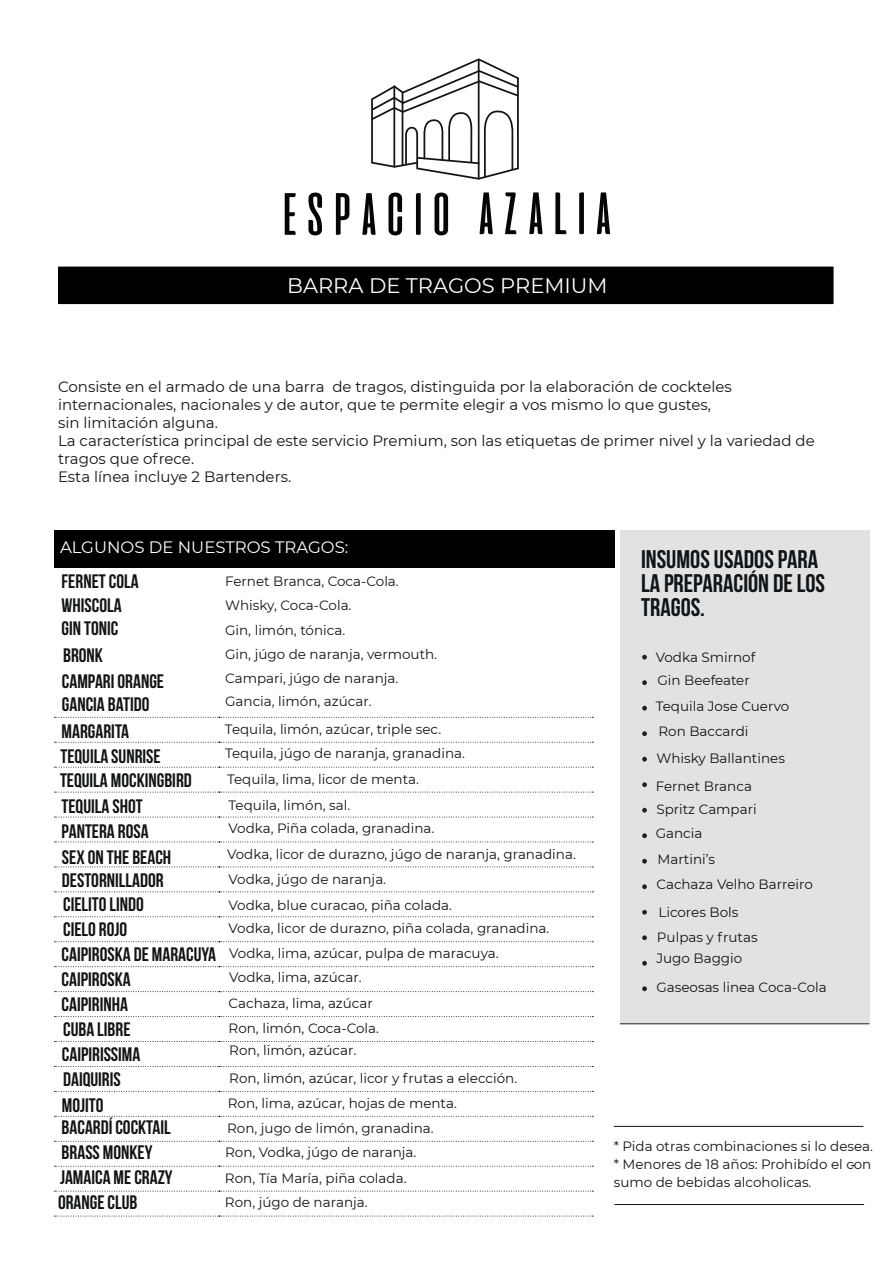
<style>
.page{position:relative;width:893px;height:1263px;background:#fff}
.page>*{position:absolute;margin:0;border:0;box-sizing:border-box;transform-origin:0 0}
.t1{font:700 25.5px/24px "Bebas Neue";color:#111416}
.t2{font:21px "Montserrat";color:#fff}
.t3{font:700 19.5px/24.9px "Bebas Neue";color:#111416}
.t4{font:16.5px "Montserrat";color:#fff}
.t5{font:700 16.5px "Minion Pro";color:#fff}
.t6{font:15px/18px "Montserrat";color:#111416}
.t7{font:italic 700 15px "Minion Pro";color:#111416}
.t8{font:13.5px/24.9px "Montserrat";color:#111416}
</style>
<div class="page">
<div style="left:620px;top:530px;width:249px;height:493px;background:#e1e2e4"></div>
<svg style="left:642px;top:655px;width:5px;height:4px"></svg>
<svg style="left:642px;top:680px;width:5px;height:5px"></svg>
<svg style="left:642px;top:706px;width:5px;height:4px"></svg>
<svg style="left:642px;top:731px;width:5px;height:5px"></svg>
<svg style="left:642px;top:757px;width:5px;height:5px"></svg>
<svg style="left:642px;top:782px;width:5px;height:5px"></svg>
<svg style="left:642px;top:808px;width:5px;height:5px"></svg>
<svg style="left:642px;top:833px;width:5px;height:5px"></svg>
<svg style="left:642px;top:859px;width:5px;height:5px"></svg>
<svg style="left:642px;top:884px;width:5px;height:5px"></svg>
<svg style="left:642px;top:910px;width:5px;height:5px"></svg>
<svg style="left:642px;top:935px;width:5px;height:5px"></svg>
<svg style="left:642px;top:961px;width:5px;height:5px"></svg>
<svg style="left:642px;top:986px;width:5px;height:5px"></svg>
<hr style="left:620px;top:1023px;width:249px;height:1px;background:#231f20">
<svg style="left:54px;top:717px;width:539px;height:1px"></svg>
<svg style="left:54px;top:742px;width:539px;height:1px"></svg>
<svg style="left:54px;top:767px;width:539px;height:1px"></svg>
<svg style="left:54px;top:792px;width:539px;height:1px"></svg>
<svg style="left:54px;top:817px;width:539px;height:1px"></svg>
<svg style="left:54px;top:842px;width:539px;height:1px"></svg>
<svg style="left:54px;top:866px;width:539px;height:1px"></svg>
<svg style="left:54px;top:891px;width:539px;height:1px"></svg>
<svg style="left:54px;top:916px;width:539px;height:1px"></svg>
<svg style="left:54px;top:941px;width:539px;height:1px"></svg>
<svg style="left:54px;top:966px;width:539px;height:1px"></svg>
<svg style="left:54px;top:991px;width:539px;height:1px"></svg>
<svg style="left:54px;top:1016px;width:539px;height:1px"></svg>
<svg style="left:54px;top:1041px;width:539px;height:1px"></svg>
<svg style="left:54px;top:1066px;width:539px;height:1px"></svg>
<svg style="left:54px;top:1091px;width:539px;height:1px"></svg>
<svg style="left:54px;top:1116px;width:539px;height:1px"></svg>
<svg style="left:54px;top:1141px;width:539px;height:1px"></svg>
<svg style="left:54px;top:1166px;width:539px;height:1px"></svg>
<svg style="left:54px;top:1191px;width:539px;height:1px"></svg>
<svg style="left:54px;top:1216px;width:539px;height:1px"></svg>
<div style="left:58px;top:267px;width:775px;height:37px;background:#000001"></div>
<svg style="left:285px;top:193px;width:11px;height:42px"></svg>
<svg style="left:308px;top:193px;width:14px;height:42px"></svg>
<svg style="left:336px;top:193px;width:13px;height:42px"></svg>
<svg style="left:362px;top:193px;width:14px;height:42px"></svg>
<svg style="left:388px;top:193px;width:14px;height:42px"></svg>
<svg style="left:416px;top:193px;width:5px;height:42px"></svg>
<svg style="left:434px;top:193px;width:14px;height:42px"></svg>
<svg style="left:480px;top:192px;width:13px;height:42px"></svg>
<svg style="left:505px;top:192px;width:11px;height:42px"></svg>
<svg style="left:529px;top:192px;width:13px;height:42px"></svg>
<svg style="left:555px;top:192px;width:11px;height:42px"></svg>
<svg style="left:579px;top:192px;width:5px;height:42px"></svg>
<svg style="left:597px;top:192px;width:13px;height:42px"></svg>
<svg style="left:371px;top:59px;width:148px;height:121px"></svg>
<div style="left:54px;top:530px;width:560px;height:38px;background:#000001"></div>
<hr style="left:614px;top:1126px;width:249px;height:1px;background:#111416">
<hr style="left:614px;top:1204px;width:250px;height:1px;background:#111416">
<h2 class="t2" style="left:287px;top:271px;width:322px">BARRA DE TRAGOS PREMIUM</h2>
<p class="t6" style="left:58px;top:377px;width:758px">Consiste en el armado de una barra de tragos, distinguida por la elaboración de cockteles internacionales, nacionales y de autor, que te permite elegir a vos mismo lo que gustes,<br>sin limitación alguna.<br>La característica principal de este servicio Premium, son las etiquetas de primer nivel y la variedad de tragos que ofrece.<br>Esta línea incluye 2 Bartenders.</p>
<p class="t5" style="left:72px;top:536px;width:177px">lgunos de nuestros tragos</p>
<p class="t4" style="left:60px;top:536px;width:290px">ALGUNOS DE NUESTROS TRAGOS:</p>
<h3 class="t3" style="left:61px;top:570px;width:79px;line-height:23.4px">FERNET COLA<br>WHISCOLA<br>GIN TONIC</h3>
<h3 class="t3" style="left:62px;top:642px;width:104px;line-height:26.4px">BRONK<br>CAMPARI ORANGE</h3>
<h3 class="t3" style="left:60px;top:690px;width:102px;line-height:26.2px">GANCIA BATIDO<br>MARGARITA<br>TEQUILA SUNRISE</h3>
<h3 class="t3" style="left:62px;top:793px;width:89px;line-height:25.5px">TEQUILA SHOT<br>PANTERA ROSA</h3>
<h3 class="t3" style="left:62px;top:867px;width:103px">DESTORNILLADOR<br>CIELITO LINDO<br>CIELO ROJO</h3>
<p class="t8" style="left:225px;top:569px;width:175px;line-height:24.5px">Fernet Branca, Coca-Cola.<br>Whisky, Coca-Cola.<br>Gin, limón, tónica.</p>
<p class="t8" style="left:225px;top:641px;width:214px">Gin, júgo de naranja, vermouth.<br>Campari, júgo de naranja.</p>
<p class="t8" style="left:225px;top:686px;width:218px;line-height:27.9px">Gancia, limón, azúcar.<br>Tequila, limón, azúcar, triple sec.</p>
<p class="t8" style="left:225px;top:740px;width:241px">Tequila, júgo de naranja, granadina.</p>
<p class="t8" style="left:229px;top:793px;width:207px;line-height:23.1px">Tequila, limón, sal.<br>Vodka, Piña colada, granadina.</p>
<p class="t8" style="left:227px;top:841px;width:350px;line-height:25.5px">Vodka, licor de durazno, júgo de naranja, granadina.<br>Vodka, júgo de naranja.<br>Vodka, blue curacao, piña colada.</p>
<p class="t8" style="left:229px;top:915px;width:322px">Vodka, licor de durazno, piña colada, granadina.</p>
<h3 class="t3" style="left:60px;top:768px;width:133px">TEQUILA MOCKINGBIRD</h3>
<p class="t8" style="left:227px;top:766px;width:193px">Tequila, lima, licor de menta.</p>
<h3 class="t3" style="left:62px;top:844px;width:111px">SEX ON THE BEACH</h3>
<h3 class="t3" style="left:62px;top:941px;width:156px">CAIPIROSKA DE MARACUYA<br>CAIPIROSKA<br>CAIPIRINHA</h3>
<h3 class="t3" style="left:62px;top:1017px;width:80px">CUBA LIBRE<br>CAIPIRISSIMA<br>DAIQUIRIS</h3>
<h3 class="t3" style="left:62px;top:1094px;width:111px;line-height:21.9px">MOJITO<br>BACARDÍ COCKTAIL</h3>
<h3 class="t3" style="left:58px;top:1139px;width:116px">BRASS MONKEY<br>JAMAICA ME CRAZY<br>ORANGE CLUB</h3>
<p class="t8" style="left:229px;top:940px;width:271px">Vodka, lima, azúcar, pulpa de maracuya.<br>Vodka, lima, azúcar.<br>Cachaza, lima, azúcar</p>
<p class="t8" style="left:229px;top:1017px;width:152px;line-height:22px">Ron, limón, Coca-Cola.<br>Ron, limón, azúcar.</p>
<p class="t8" style="left:229px;top:1066px;width:289px">Ron, limón, azúcar, licor y frutas a elección.</p>
<p class="t8" style="left:228px;top:1091px;width:231px">Ron, lima, azúcar, hojas de menta.</p>
<p class="t8" style="left:227px;top:1115px;width:208px">Ron, jugo de limón, granadina.</p>
<p class="t8" style="left:225px;top:1140px;width:193px">Ron, Vodka, júgo de naranja.<br>Ron, Tía María, piña colada.<br>Ron, júgo de naranja.</p>
<h1 class="t1" style="left:641px;top:547px;width:186px">INSUMOS USADOS PARA<br>LA PREPARACIÓN DE LOS<br>TRAGOS.</h1>
<p class="t8" style="left:656px;top:645px;width:101px;line-height:23.1px">Vodka Smirnof<br>Gin Beefeater</p>
<p class="t8" style="left:656px;top:692px;width:135px;line-height:25.5px">Tequila Jose Cuervo<br>Ron Baccardi</p>
<p class="t8" style="left:656px;top:744px;width:131px;line-height:27.5px">Whisky Ballantines<br>Fernet Branca</p>
<p class="t8" style="left:656px;top:797px;width:102px;line-height:24.2px">Spritz Campari<br>Gancia</p>
<p class="t8" style="left:656px;top:845px;width:158px;line-height:25.5px">Martini’s<br>Cachaza Velho Barreiro</p>
<p class="t8" style="left:657px;top:899px;width:102px">Licores Bols<br>Pulpas y frutas</p>
<p class="t8" style="left:656px;top:944px;width:172px;line-height:28.3px">Jugo Baggio<br>Gaseosas linea Coca-Cola</p>
<p class="t8" style="left:614px;top:1136px;width:261px;line-height:18px">* Pida otras combinaciones si lo desea. * Menores de 18 años: Prohibído el con</p>
<p class="t7" style="left:850px;top:1153px;width:7px">-</p>
<p class="t8" style="left:614px;top:1169px;width:199px">sumo de bebidas alcoholicas.</p>
</div>
